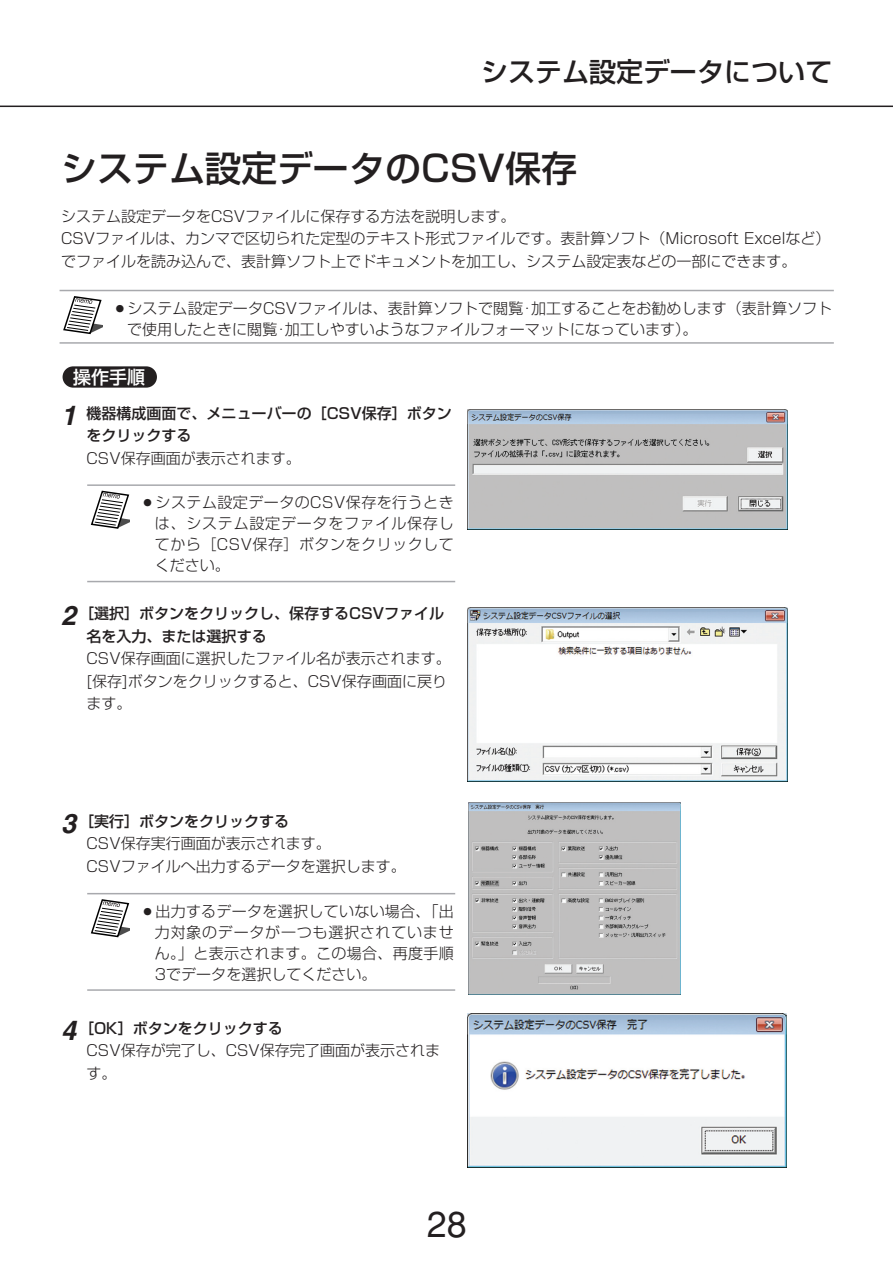
<style>
.page{position:relative;width:893px;height:1263px;background:#fff}
.page>*{position:absolute;margin:0;border:0;box-sizing:border-box;transform-origin:0 0}
.t1{font:500 36px "Shin Go";color:#231f20}
.t2{font:36px "Helvetica";color:#231f20}
.t3{font:500 27px "Shin Go";color:#231f20}
.t4{font:500 18px "Shin Go";color:#fff}
.t5{font:300 15px/22.5px "Shin Go";color:#231f20}
.t6{font:500 15px/22.5px "Shin Go";color:#231f20}
.s1{font-family:"Helvetica";font-weight:700;font-style:italic;font-size:27px}
.s2{font-weight:500}
</style>
<div class="page">
<hr style="left:0;top:106px;width:892px;height:1px;background:#231f20">
<div style="left:63px;top:366px;width:94px;height:22px;background:#231f20;border-radius:11px"></div>
<img style="left:468px;top:410px;width:319px;height:119px">
<svg style="left:90px;top:490px;width:40px;height:39px"></svg>
<hr style="left:87px;top:484px;width:368px;height:2px;background:#a8a9ad">
<hr style="left:87px;top:581px;width:368px;height:1px;background:#a8a9ad">
<img style="left:468px;top:608px;width:319px;height:173px">
<img style="left:468px;top:802px;width:212px;height:192px">
<img style="left:468px;top:1014px;width:318px;height:154px">
<svg style="left:63px;top:296px;width:40px;height:39px"></svg>
<hr style="left:60px;top:290px;width:773px;height:1px;background:#a8a9ad">
<hr style="left:60px;top:342px;width:773px;height:2px;background:#a8a9ad">
<svg style="left:90px;top:899px;width:40px;height:39px"></svg>
<hr style="left:87px;top:893px;width:368px;height:1px;background:#a8a9ad">
<hr style="left:87px;top:989px;width:368px;height:2px;background:#a8a9ad">
<h2 class="t3" style="left:481px;top:62px;width:352px">システム設定データについて</h2>
<h1 class="t1" style="left:61px;top:155px;width:517px">システム設定データのCSV保存</h1>
<p class="t5" style="left:61px;top:207px;width:771px">システム設定データをCSVファイルに保存する方法を説明します。<br>CSVファイルは、カンマで区切られた定型のテキスト形式ファイルです。表計算ソフト（Microsoft Excelなど）でファイルを読み込んで、表計算ソフト上でドキュメントを加工し、システム設定表などの一部にできます。</p>
<p class="t5" style="left:127px;top:299px;width:706px;line-height:21px;text-indent:-15px">○システム設定データCSVファイルは、表計算ソフトで閲覧･加工することをお勧めします（表計算ソフトで使用したときに閲覧･加工しやすいようなファイルフォーマットになっています）。</p>
<p class="t4" style="left:73px;top:370px;width:73px">操作手順</p>
<p class="t6" style="left:87px;top:403px;width:366px;text-indent:-26px"><span class="s1">1</span> 機器構成画面で、メニューバーの［CSV保存］ボタンをクリックする</p>
<p class="t5" style="left:87px;top:449px;width:216px">CSV保存画面が表示されます。</p>
<p class="t5" style="left:155px;top:494px;width:300px;line-height:21px;text-align:justify;text-indent:-15px">○システム設定データのCSV保存を行うときは、システム設定データをファイル保存してから［CSV保存］ボタンをクリックしてください。</p>
<p class="t6" style="left:87px;top:604px;width:359px;text-indent:-26px"><span class="s1">2</span> ［選択］ボタンをクリックし、保存するCSVファイル名を入力、または選択する</p>
<p class="t5" style="left:87px;top:649px;width:366px">CSV保存画面に選択したファイル名が表示されます。[保存]ボタンをクリックすると、CSV保存画面に戻ります。</p>
<p class="t5" style="left:87px;top:812px;width:321px;text-indent:-26px"><span class="s1">3</span> <span class="s2">［実行］ボタンをクリックする<br></span>CSV保存実行画面が表示されます。<br>CSVファイルへ出力するデータを選択します。</p>
<p class="t5" style="left:155px;top:903px;width:300px;line-height:21px;text-align:justify;text-indent:-15px">○出力するデータを選択していない場合、「出力対象のデータが一つも選択されていません。」と表示されます。この場合、再度手順3でデータを選択してください。</p>
<p class="t5" style="left:87px;top:1019px;width:355px;text-indent:-26px"><span class="s1">4</span> <span class="s2">［OK］ボタンをクリックする<br></span>CSV保存が完了し、CSV保存完了画面が表示されます。</p>
<h1 class="t2" style="left:426px;top:1211px;width:42px">28</h1>
</div>
